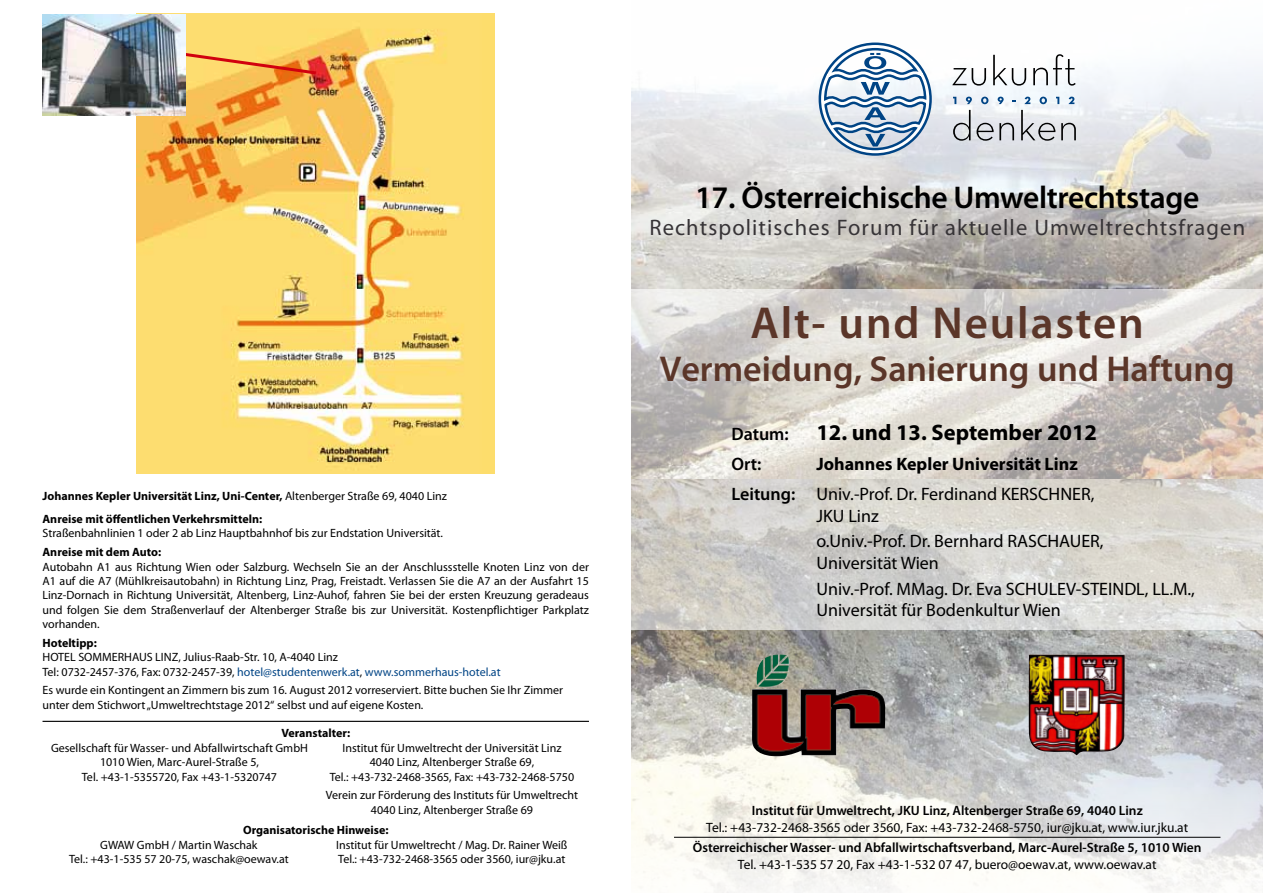
<style>
.page{position:relative;width:1263px;height:893px;background:#fff}
.page>*{position:absolute;margin:0;border:0;box-sizing:border-box;transform-origin:0 0}
.t1{font:600 45px "Myriad Pro";letter-spacing:.04em;color:#5b3629}
.t2{font:600 36px "Myriad Pro";color:#5b3629}
.t3{font:600 31.5px "Myriad Pro";letter-spacing:-.01em;color:#000}
.t4{font:22.5px "Myriad Pro";letter-spacing:.05em;color:#373437}
.t5{font:700 22.5px "Myriad Pro";color:#000}
.t6{font:18px/25.8px "Myriad Pro";color:#000}
.t7{font:600 18px "Myriad Pro";color:#000}
.t8{font:13.5px "Myriad Pro";color:#000}
.t9{font:600 13.5px "Myriad Pro";color:#000}
.t10{font:12px/14.4px "Myriad Pro";color:#000;text-align:center}
.t11{font:700 12px/23px "Myriad Pro";color:#000}
.s1{font-weight:400}
.s2{color:#004485}
.s3{font-weight:600;font-size:18px}
.s4{font-weight:700}
.s5{font-weight:600}
</style>
<div class="page">
<img style="left:631px;top:42px;width:632px;height:851px">
<hr style="left:674px;top:837px;width:546px;height:1px;background:#000">
<img style="left:1029px;top:655px;width:96px;height:100px">
<img style="left:136px;top:14px;width:359px;height:460px">
<svg style="left:186px;top:49px;width:133px;height:27px;background:#f4ae55"></svg>
<img style="left:43px;top:15px;width:143px;height:100px">
<hr style="left:43px;top:721px;width:546px;height:1px;background:#000">
<img style="left:752px;top:654px;width:133px;height:102px">
<svg style="left:631px;top:289px;width:632px;height:341px;background:#d5d2cd"></svg>
<svg style="left:819px;top:43px;width:119px;height:113px"></svg>
<svg style="left:952px;top:68px;width:14px;height:17px"></svg>
<svg style="left:972px;top:68px;width:14px;height:18px"></svg>
<svg style="left:993px;top:55px;width:33px;height:31px"></svg>
<svg style="left:1033px;top:54px;width:43px;height:32px"></svg>
<svg style="left:953px;top:110px;width:17px;height:31px"></svg>
<svg style="left:976px;top:123px;width:38px;height:18px"></svg>
<svg style="left:1021px;top:110px;width:34px;height:31px"></svg>
<svg style="left:1061px;top:123px;width:15px;height:17px"></svg>
<svg style="left:953px;top:97px;width:3px;height:7px"></svg>
<svg style="left:966px;top:97px;width:6px;height:7px"></svg>
<svg style="left:981px;top:97px;width:7px;height:7px"></svg>
<svg style="left:998px;top:97px;width:6px;height:7px"></svg>
<svg style="left:1024px;top:97px;width:6px;height:7px"></svg>
<svg style="left:1039px;top:97px;width:8px;height:7px"></svg>
<svg style="left:1056px;top:97px;width:3px;height:7px"></svg>
<svg style="left:1068px;top:97px;width:6px;height:7px"></svg>
<p class="t11" style="left:43px;top:484px;width:406px">Johannes Kepler Universität Linz, Uni-Center, <span class="s1">Altenberger Straße 69, 4040 Linz<br></span>Anreise mit öffentlichen Verkehrsmitteln:</p>
<p class="t10" style="left:43px;top:526px;width:402px">Straßenbahnlinien 1 oder 2 ab Linz Hauptbahnhof bis zur Endstation Universität.</p>
<p class="t11" style="left:43px;top:540px;width:120px">Anreise mit dem Auto:</p>
<p class="t10" style="left:43px;top:559px;width:548px;text-align:justify">Autobahn A1 aus Richtung Wien oder Salzburg. Wechseln Sie an der Anschlussstelle Knoten Linz von der A1 auf die A7 (Mühlkreisautobahn) in Richtung Linz, Prag, Freistadt. Verlassen Sie die A7 an der Ausfahrt 15<br>Linz-Dornach in Richtung Universität, Altenberg, Linz-Auhof, fahren Sie bei der ersten Kreuzung geradeaus und folgen Sie dem Straßenverlauf der Altenberger Straße bis zur Universität. Kostenpflichtiger Parkplatz vorhanden.</p>
<p class="t11" style="left:43px;top:631px;width:56px">Hoteltipp:</p>
<p class="t10" style="left:43px;top:650px;width:460px;text-align:left">HOTEL SOMMERHAUS LINZ, Julius-Raab-Str. 10, A-4040 Linz<br>Tel: 0732-2457-376, Fax: 0732-2457-39, <span class="s2">hotel@studentenwerk.at</span>, <span class="s2">www.sommerhaus-hotel.at</span></p>
<p class="t10" style="left:43px;top:683px;width:522px;text-align:left">Es wurde ein Kontingent an Zimmern bis zum 16. August 2012 vorreserviert. Bitte buchen Sie Ihr Zimmer unter dem Stichwort „Umweltrechtstage 2012“ selbst und auf eigene Kosten.</p>
<p class="t11" style="left:281px;top:721px;width:70px">Veranstalter:</p>
<p class="t10" style="left:51px;top:740px;width:258px">Gesellschaft für Wasser- und Abfallwirtschaft GmbH<br>1010 Wien, Marc-Aurel-Straße 5,<br>Tel. +43-1-5355720, Fax +43-1-5320747</p>
<p class="t10" style="left:330px;top:740px;width:246px">Institut für Umweltrecht der Universität Linz<br>4040 Linz, Altenberger Straße 69,<br>Tel.: +43-732-2468-3565, Fax: +43-732-2468-5750</p>
<p class="t10" style="left:326px;top:788px;width:254px">Verein zur Förderung des Instituts für Umweltrecht<br>4040 Linz, Altenberger Straße 69</p>
<p class="t11" style="left:243px;top:818px;width:147px">Organisatorische Hinweise:</p>
<p class="t10" style="left:69px;top:837px;width:221px">GWAW GmbH / Martin Waschak<br>Tel.: +43-1-535 57 20-75, waschak@oewav.at</p>
<p class="t10" style="left:336px;top:837px;width:233px;text-align:left">Institut für Umweltrecht / Mag. Dr. Rainer Weiß<br>Tel.: +43-732-2468-3565 oder 3560, iur@jku.at</p>
<h3 class="t3" style="left:695px;top:177px;width:506px">17. Österreichische Umweltrechtstage</h3>
<h3 class="t4" style="left:649px;top:214px;width:597px">Rechtspolitisches Forum für aktuelle Umweltrechtsfragen</h3>
<h1 class="t1" style="left:750px;top:294px;width:395px">Alt- und Neulasten</h1>
<h2 class="t2" style="left:660px;top:346px;width:576px">Vermeidung, Sanierung und Haftung</h2>
<h3 class="t5" style="left:731px;top:417px;width:367px"><span class="s3">Datum:</span> 12. und 13. September 2012</h3>
<h3 class="t7" style="left:731px;top:452px;width:32px">Ort:</h3>
<h3 class="t6" style="left:731px;top:448px;width:365px;line-height:30.2px;text-indent:85px"><span class="s4">Johannes Kepler Universität Linz<br></span><span class="s5">Leitung:</span> Univ.-Prof. Dr. Ferdinand KERSCHNER,</h3>
<h3 class="t6" style="left:816px;top:502px;width:289px">JKU Linz<br>o.Univ.-Prof. Dr. Bernhard RASCHAUER,</h3>
<h3 class="t6" style="left:816px;top:550px;width:380px">Universität Wien<br>Univ.-Prof. MMag. Dr. Eva SCHULEV-STEINDL, LL.M.,</h3>
<h3 class="t6" style="left:816px;top:597px;width:246px">Universität für Bodenkultur Wien</h3>
<p class="t9" style="left:752px;top:802px;width:392px">Institut für Umweltrecht, JKU Linz, Altenberger Straße 69, 4040 Linz</p>
<p class="t8" style="left:706px;top:819px;width:483px">Tel.: +43-732-2468-3565 oder 3560, Fax: +43-732-2468-5750, iur@jku.at, www.iur.jku.at</p>
<p class="t9" style="left:693px;top:839px;width:510px">Österreichischer Wasser- und Abfallwirtschaftsverband, Marc-Aurel-Straße 5, 1010 Wien</p>
<p class="t8" style="left:738px;top:856px;width:420px">Tel. +43-1-535 57 20, Fax +43-1-532 07 47, buero@oewav.at, www.oewav.at</p>
</div>
